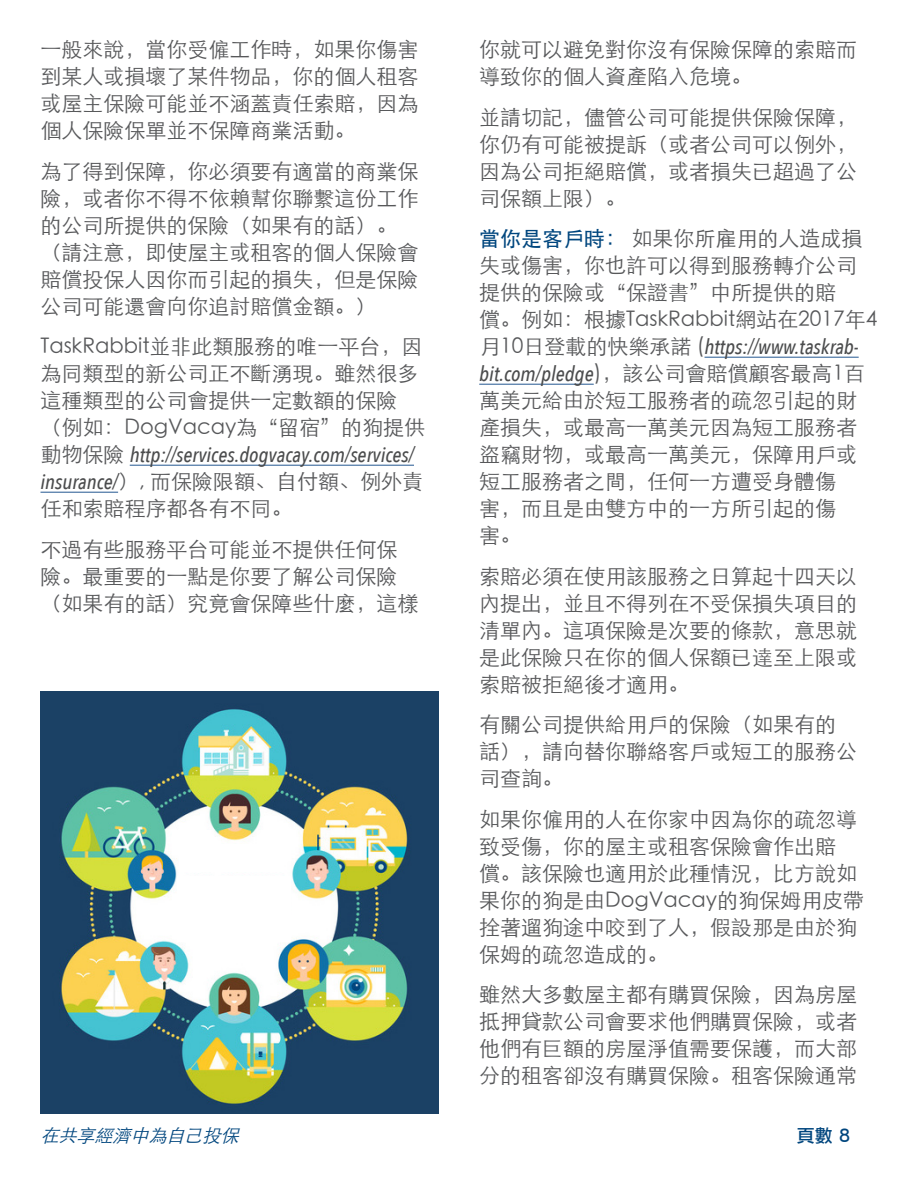
<style>
.page{position:relative;width:918px;height:1188px;background:#fff}
.page>*{position:absolute;margin:0;border:0;box-sizing:border-box;transform-origin:0 0}
.Text{font:300 21px/27px "ST Heiti SC";color:#57585a}
.t1{font:italic 300 18px "ST Heiti SC";color:#00467e}
.t2{font:18px "Li Hei Pro";color:#00467e}
.s1{font-family:"Avenir Next Condensed";font-weight:500;font-style:italic;color:#4b4c4d}
.s2{font-weight:500;color:#00467e}
</style>
<div class="page">
<hr style="left:130px;top:465px;width:284px;height:1px;background:#3c6a9d">
<hr style="left:40px;top:492px;width:78px;height:1px;background:#3c6a9d">
<hr style="left:705px;top:357px;width:154px;height:1px;background:#3c6a9d">
<hr style="left:479px;top:384px;width:115px;height:1px;background:#3c6a9d">
<img style="left:40px;top:692px;width:399px;height:422px">
<div style="left:177px;top:876px;width:114px;height:66px;background:#fff"></div>
<p class="Text" style="left:40px;top:34px;width:379px;text-align:justify">一般來說，當你受僱工作時，如果你傷害到某人或損壞了某件物品，你的個人租客或屋主保險可能並不涵蓋責任索賠，因為個人保險保單並不保障商業活動。</p>
<p class="Text" style="left:40px;top:155px;width:379px">為了得到保障，你必須要有適當的商業保險，或者你不得不依賴幫你聯繫這份工作的公司所提供的保險（如果有的話）。（請注意，即使屋主或租客的個人保險會賠償投保人因你而引起的損失，但是保險公司可能還會向你追討賠償金額。）</p>
<p class="Text" style="left:40px;top:331px;width:386px">TaskRabbit並非此類服務的唯一平台，因為同類型的新公司正不斷湧現。雖然很多這種類型的公司會提供一定數額的保險<br>（例如：DogVacay為“留宿”的狗提供動物保險 <span class="s1">http://services.dogvacay.com/services/ insurance/</span>）, 而保險限額、自付額、例外責任和索賠程序都各有不同。</p>
<p class="Text" style="left:40px;top:533px;width:379px">不過有些服務平台可能並不提供任何保險。最重要的一點是你要了解公司保險（如果有的話）究竟會保障些什麼，這樣</p>
<p class="Text" style="left:479px;top:34px;width:379px">你就可以避免對你沒有保險保障的索賠而導致你的個人資產陷入危境。</p>
<p class="Text" style="left:479px;top:101px;width:379px;text-align:justify">並請切記，儘管公司可能提供保險保障，你仍有可能被提訴（或者公司可以例外，因為公司拒絕賠償，或者損失已超過了公司保額上限）。</p>
<p class="Text" style="left:479px;top:223px;width:400px"><span class="s2">當你是客戶時：</span> 如果你所雇用的人造成損失或傷害，你也許可以得到服務轉介公司提供的保險或“保證書”中所提供的賠<br>償。例如：根據TaskRabbit網站在2017年4月10日登載的快樂承諾 (<span class="s1">https://www.taskrab&shy;bit.com/pledge</span>)，該公司會賠償顧客最高1百萬美元給由於短工服務者的疏忽引起的財產損失，或最高一萬美元因為短工服務者盜竊財物，或最高一萬美元，保障用戶或短工服務者之間，任何一方遭受身體傷<br>害，而且是由雙方中的一方所引起的傷<br>害。</p>
<p class="Text" style="left:479px;top:560px;width:379px;text-align:justify">索賠必須在使用該服務之日算起十四天以內提出，並且不得列在不受保損失項目的清單內。這項保險是次要的條款，意思就是此保險只在你的個人保額已達至上限或索賠被拒絕後才適用。</p>
<p class="Text" style="left:479px;top:709px;width:379px">有關公司提供給用戶的保險（如果有的話），請向替你聯絡客戶或短工的服務公司查詢。</p>
<p class="Text" style="left:479px;top:803px;width:386px">如果你僱用的人在你家中因為你的疏忽導致受傷，你的屋主或租客保險會作出賠<br>償。該保險也適用於此種情況，比方說如果你的狗是由DogVacay的狗保姆用皮帶拴著遛狗途中咬到了人，假設那是由於狗保姆的疏忽造成的。</p>
<p class="Text" style="left:479px;top:979px;width:379px;text-align:justify">雖然大多數屋主都有購買保險，因為房屋抵押貸款公司會要求他們購買保險，或者他們有巨額的房屋淨值需要保護，而大部分的租客卻沒有購買保險。租客保險通常</p>
<p class="t1" style="left:40px;top:1120px;width:207px">在共享經濟中為自己投保</p>
<p class="t2" style="left:797px;top:1126px;width:55px">頁數 8</p>
</div>
